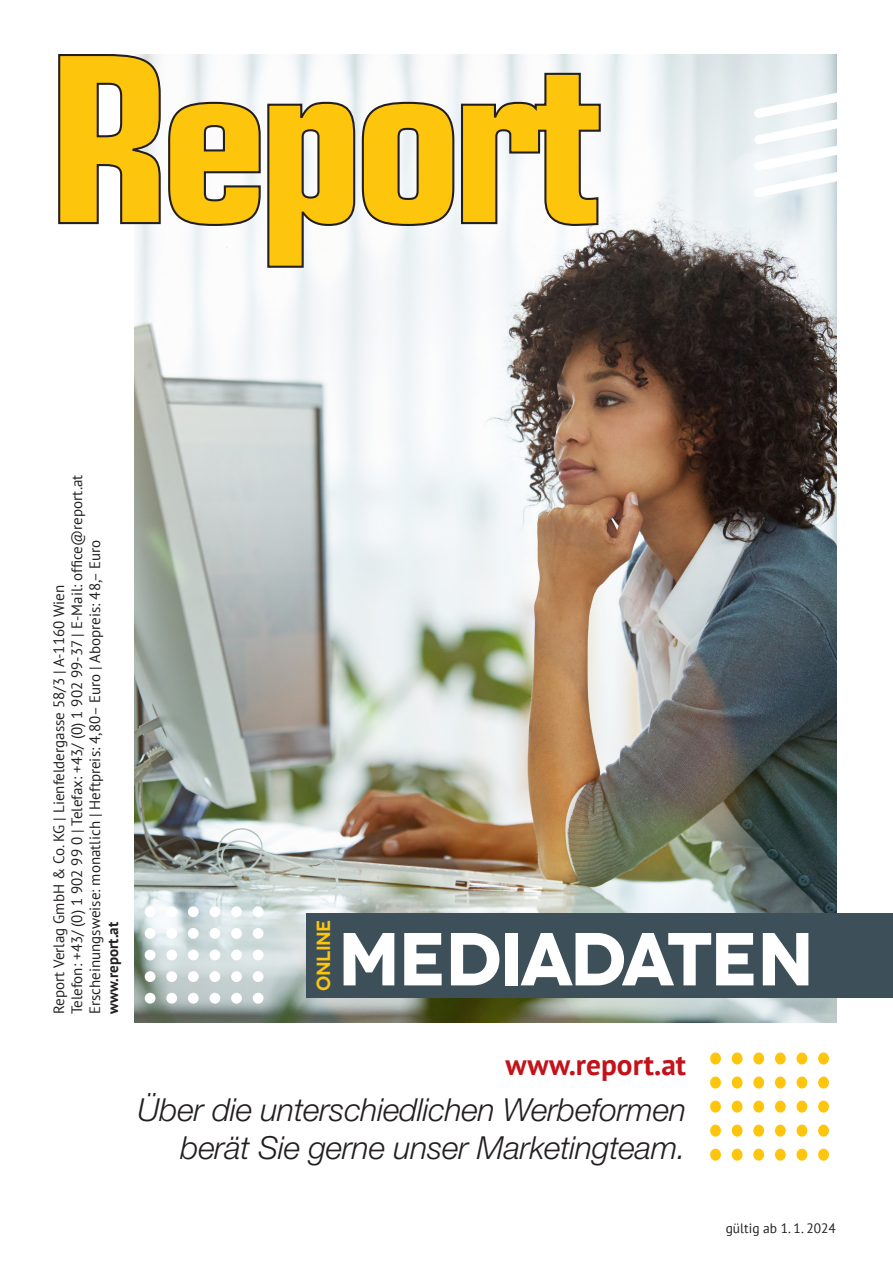
<style>
.page{position:relative;width:893px;height:1263px;background:#fff}
.page>*{position:absolute;margin:0;border:0;box-sizing:border-box;transform-origin:0 0}
.t1{font:700 74.85px "Novecentowide";letter-spacing:-.03em;color:#fff}
.t2{font:italic 300 31.8px/38.7px "Helvetica Neue LT Std";letter-spacing:-.01em;color:#231f20;text-align:right}
._03_person{font:700 29.25px "PT Sans";color:#c4121a}
._01_zahl{font:600 19.05px "Novecentowide";letter-spacing:-.03em;color:#fec50d}
.unterzeile_tabelle_5{font:15px "PT Sans";color:#231f20}
.unterzeile_tabelle_5-2{font:700 15px "PT Sans";color:#231f20}
._02_fliess_fragen_an{font:13.5px "PT Sans";color:#231f20}
</style>
<div class="page">
<img style="left:135px;top:54px;width:701px;height:969px">
<div style="left:710px;top:1052px;width:11px;height:12px;background:#fec50d;border-radius:50%"></div>
<div style="left:732px;top:1052px;width:10px;height:12px;background:#fec50d;border-radius:50%"></div>
<div style="left:753px;top:1052px;width:11px;height:12px;background:#fec50d;border-radius:50%"></div>
<div style="left:775px;top:1052px;width:11px;height:12px;background:#fec50d;border-radius:50%"></div>
<div style="left:796px;top:1052px;width:11px;height:12px;background:#fec50d;border-radius:50%"></div>
<div style="left:818px;top:1052px;width:11px;height:12px;background:#fec50d;border-radius:50%"></div>
<div style="left:710px;top:1076px;width:11px;height:12px;background:#fec50d;border-radius:50%"></div>
<div style="left:732px;top:1076px;width:10px;height:12px;background:#fec50d;border-radius:50%"></div>
<div style="left:753px;top:1076px;width:11px;height:12px;background:#fec50d;border-radius:50%"></div>
<div style="left:775px;top:1076px;width:11px;height:12px;background:#fec50d;border-radius:50%"></div>
<div style="left:796px;top:1076px;width:11px;height:12px;background:#fec50d;border-radius:50%"></div>
<div style="left:818px;top:1076px;width:11px;height:12px;background:#fec50d;border-radius:50%"></div>
<div style="left:710px;top:1100px;width:11px;height:12px;background:#fec50d;border-radius:50%"></div>
<div style="left:732px;top:1100px;width:10px;height:12px;background:#fec50d;border-radius:50%"></div>
<div style="left:753px;top:1100px;width:11px;height:12px;background:#fec50d;border-radius:50%"></div>
<div style="left:775px;top:1100px;width:11px;height:12px;background:#fec50d;border-radius:50%"></div>
<div style="left:796px;top:1100px;width:11px;height:12px;background:#fec50d;border-radius:50%"></div>
<div style="left:818px;top:1100px;width:11px;height:12px;background:#fec50d;border-radius:50%"></div>
<div style="left:710px;top:1124px;width:11px;height:12px;background:#fec50d;border-radius:50%"></div>
<div style="left:732px;top:1124px;width:10px;height:12px;background:#fec50d;border-radius:50%"></div>
<div style="left:753px;top:1124px;width:11px;height:12px;background:#fec50d;border-radius:50%"></div>
<div style="left:775px;top:1124px;width:11px;height:12px;background:#fec50d;border-radius:50%"></div>
<div style="left:796px;top:1124px;width:11px;height:12px;background:#fec50d;border-radius:50%"></div>
<div style="left:818px;top:1124px;width:11px;height:12px;background:#fec50d;border-radius:50%"></div>
<div style="left:710px;top:1149px;width:11px;height:12px;background:#fec50d;border-radius:50%"></div>
<div style="left:732px;top:1149px;width:10px;height:12px;background:#fec50d;border-radius:50%"></div>
<div style="left:753px;top:1149px;width:11px;height:12px;background:#fec50d;border-radius:50%"></div>
<div style="left:775px;top:1149px;width:11px;height:12px;background:#fec50d;border-radius:50%"></div>
<div style="left:796px;top:1149px;width:11px;height:12px;background:#fec50d;border-radius:50%"></div>
<div style="left:818px;top:1149px;width:11px;height:12px;background:#fec50d;border-radius:50%"></div>
<div style="left:145px;top:906px;width:10px;height:11px;background:#fff;border-radius:50%"></div>
<div style="left:166px;top:906px;width:11px;height:11px;background:#fff;border-radius:50%"></div>
<div style="left:188px;top:906px;width:11px;height:11px;background:#fff;border-radius:50%"></div>
<div style="left:209px;top:906px;width:11px;height:11px;background:#fff;border-radius:50%"></div>
<div style="left:231px;top:906px;width:11px;height:11px;background:#fff;border-radius:50%"></div>
<div style="left:253px;top:906px;width:10px;height:11px;background:#fff;border-radius:50%"></div>
<div style="left:145px;top:928px;width:10px;height:11px;background:#fff;border-radius:50%"></div>
<div style="left:166px;top:928px;width:11px;height:11px;background:#fff;border-radius:50%"></div>
<div style="left:188px;top:928px;width:11px;height:11px;background:#fff;border-radius:50%"></div>
<div style="left:209px;top:928px;width:11px;height:11px;background:#fff;border-radius:50%"></div>
<div style="left:231px;top:928px;width:11px;height:11px;background:#fff;border-radius:50%"></div>
<div style="left:253px;top:928px;width:10px;height:11px;background:#fff;border-radius:50%"></div>
<div style="left:145px;top:949px;width:10px;height:11px;background:#fff;border-radius:50%"></div>
<div style="left:166px;top:949px;width:11px;height:11px;background:#fff;border-radius:50%"></div>
<div style="left:188px;top:949px;width:11px;height:11px;background:#fff;border-radius:50%"></div>
<div style="left:209px;top:949px;width:11px;height:11px;background:#fff;border-radius:50%"></div>
<div style="left:231px;top:949px;width:11px;height:11px;background:#fff;border-radius:50%"></div>
<div style="left:253px;top:949px;width:10px;height:11px;background:#fff;border-radius:50%"></div>
<div style="left:145px;top:971px;width:10px;height:11px;background:#fff;border-radius:50%"></div>
<div style="left:166px;top:971px;width:11px;height:11px;background:#fff;border-radius:50%"></div>
<div style="left:188px;top:971px;width:11px;height:11px;background:#fff;border-radius:50%"></div>
<div style="left:209px;top:971px;width:11px;height:11px;background:#fff;border-radius:50%"></div>
<div style="left:231px;top:971px;width:11px;height:11px;background:#fff;border-radius:50%"></div>
<div style="left:253px;top:971px;width:10px;height:11px;background:#fff;border-radius:50%"></div>
<div style="left:145px;top:993px;width:10px;height:10px;background:#fff;border-radius:50%"></div>
<div style="left:166px;top:993px;width:11px;height:10px;background:#fff;border-radius:50%"></div>
<div style="left:188px;top:993px;width:11px;height:10px;background:#fff;border-radius:50%"></div>
<div style="left:209px;top:993px;width:11px;height:10px;background:#fff;border-radius:50%"></div>
<div style="left:231px;top:993px;width:11px;height:10px;background:#fff;border-radius:50%"></div>
<div style="left:253px;top:993px;width:10px;height:10px;background:#fff;border-radius:50%"></div>
<div style="left:306px;top:913px;width:587px;height:85px;background:#3d4f59"></div>
<svg style="left:748px;top:81px;width:89px;height:122px"></svg>
<svg style="left:58px;top:54px;width:544px;height:215px"></svg>
<p class="unterzeile_tabelle_5" style="left:67px;top:1014px;width:541px;rotate:-90deg">Telefon: +43/ (0) 1 902 99 0 | Telefax: +43/ (0) 1 902 99-37 | E-Mail: office@report.at</p>
<p class="unterzeile_tabelle_5" style="left:85px;top:1014px;width:476px;rotate:-90deg">Erscheinungsweise: monatlich | Heftpreis: 4,80– Euro | Abopreis: 48,– Euro</p>
<p class="unterzeile_tabelle_5" style="left:49px;top:1014px;width:431px;rotate:-90deg">Report Verlag GmbH &amp; Co. KG | Lienfeldergasse 58/3 | A-1160 Wien</p>
<p class="unterzeile_tabelle_5-2" style="left:103px;top:1014px;width:94px;rotate:-90deg">www.report.at</p>
<p class="_01_zahl" style="left:312px;top:991px;width:73px;rotate:-90deg">online</p>
<p class="t1" style="left:338px;top:912px;width:478px">MEDIADATEN</p>
<p class="_03_person" style="left:506px;top:1045px;width:182px">www.report.at</p>
<p class="t2" style="left:137px;top:1089px;width:550px">Über die unterschiedlichen Werbeformen berät Sie gerne unser Marketingteam.</p>
<p class="_02_fliess_fragen_an" style="left:726px;top:1219px;width:112px">gültig ab 1. 1. 2024</p>
</div>
